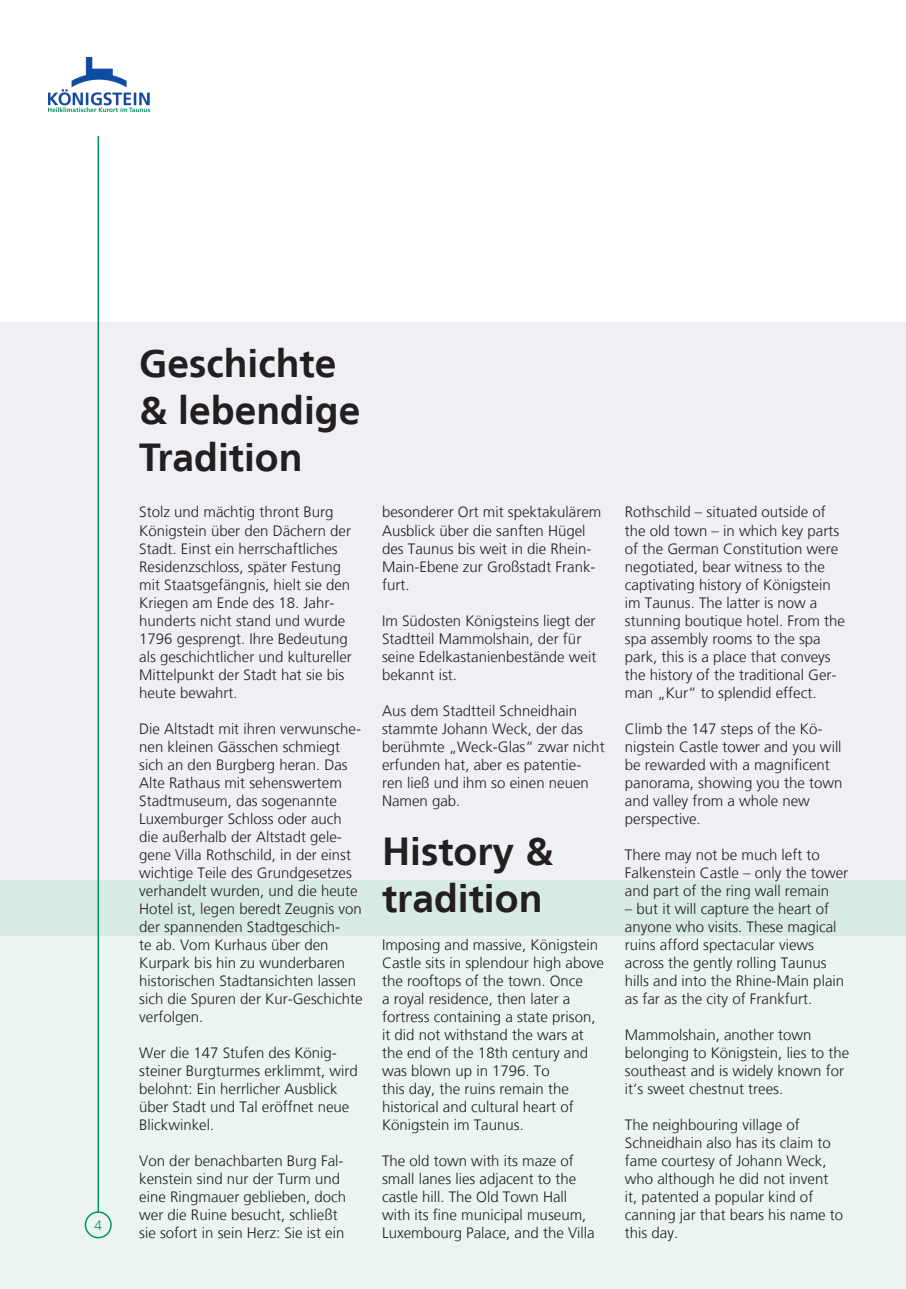
<style>
.page{position:relative;width:906px;height:1289px;background:#fff}
.page>*{position:absolute;margin:0;border:0;box-sizing:border-box;transform-origin:0 0}
.t1{font:700 39px/46.8px "Frutiger LT";color:#231f20}
.t2{font:300 15px/18px "Frutiger LT";color:#231f20}
.t3{font:300 13.5px "Frutiger LT";color:#009864}
</style>
<div class="page">
<div style="left:0;top:935px;width:906px;height:353px;background:#ebf4f1"></div>
<div style="left:0;top:879px;width:906px;height:56px;background:#d8eae6"></div>
<div style="left:0;top:322px;width:906px;height:557px;background:#eff0f4"></div>
<hr style="left:97px;top:136px;width:2px;height:1076px;background:#009864">
<div style="left:85px;top:1211px;width:27px;height:27px;border:2px solid #009864;border-radius:50%"></div>
<img style="left:48px;top:57px;width:102px;height:55px">
<p class="t3" style="left:94px;top:1217px;width:9px">4</p>
<h1 class="t1" style="left:139px;top:340px;width:223px">Geschichte &amp; lebendige<br>Tradition</h1>
<p class="t2" style="left:139px;top:503px;width:214px">Stolz und mächtig thront Burg<br>Königstein über den Dächern der<br>Stadt. Einst ein herrschaftliches<br>Residenzschloss, später Festung mit Staatsgefängnis, hielt sie den<br>Kriegen am Ende des 18. Jahr&shy;hunderts nicht stand und wurde<br>1796 gesprengt. Ihre Bedeutung als geschichtlicher und kultureller<br>Mittelpunkt der Stadt hat sie bis heute bewahrt.</p>
<p class="t2" style="left:139px;top:719px;width:225px">Die Altstadt mit ihren verwunsche&shy;nen kleinen Gässchen schmiegt sich an den Burgberg heran. Das<br>Alte Rathaus mit sehenswertem<br>Stadtmuseum, das sogenannte<br>Luxemburger Schloss oder auch die außerhalb der Altstadt gele&shy;gene Villa Rothschild, in der einst wichtige Teile des Grundgesetzes verhandelt wurden, und die heute<br>Hotel ist, legen beredt Zeugnis von der spannenden Stadtgeschich-<br>te ab. Vom Kurhaus über den<br>Kurpark bis hin zu wunderbaren historischen Stadtansichten lassen sich die Spuren der Kur-Geschichte verfolgen.</p>
<p class="t2" style="left:139px;top:1043px;width:220px">Wer die 147 Stufen des König&shy;steiner Burgturmes erklimmt, wird belohnt: Ein herrlicher Ausblick über Stadt und Tal eröffnet neue<br>Blickwinkel.</p>
<p class="t2" style="left:139px;top:1151px;width:208px">Von der benachbarten Burg Fal&shy;kenstein sind nur der Turm und eine Ringmauer geblieben, doch wer die Ruine besucht, schließt sie sofort in sein Herz: Sie ist ein</p>
<p class="t2" style="left:382px;top:503px;width:221px">besonderer Ort mit spektakulärem<br>Ausblick über die sanften Hügel des Taunus bis weit in die Rhein-<br>Main-Ebene zur Großstadt Frank&shy;furt.</p>
<p class="t2" style="left:382px;top:611px;width:216px">Im Südosten Königsteins liegt der<br>Stadtteil Mammolshain, der für seine Edelkastanienbestände weit bekannt ist.</p>
<p class="t2" style="left:382px;top:701px;width:224px">Aus dem Stadtteil Schneidhain stammte Johann Weck, der das berühmte „Weck-Glas“ zwar nicht erfunden hat, aber es patentie&shy;ren ließ und ihm so einen neuen<br>Namen gab.</p>
<h1 class="t1" style="left:382px;top:828px;width:173px">History &amp; tradition</h1>
<p class="t2" style="left:382px;top:935px;width:223px">Imposing and massive, Königstein<br>Castle sits in splendour high above the rooftops of the town. Once<br>a royal residence, then later a fortress containing a state prison, it did not withstand the wars at the end of the 18th century and was blown up in 1796. To<br>this day, the ruins remain the historical and cultural heart of<br>Königstein im Taunus.</p>
<p class="t2" style="left:382px;top:1151px;width:214px">The old town with its maze of small lanes lies adjacent to the castle hill. The Old Town Hall with its fine municipal museum,<br>Luxembourg Palace, and the Villa</p>
<p class="t2" style="left:625px;top:503px;width:222px">Rothschild – situated outside of the old town – in which key parts of the German Constitution were negotiated, bear witness to the captivating history of Königstein im Taunus. The latter is now a stunning boutique hotel. From the spa assembly rooms to the spa park, this is a place that conveys the history of the traditional Ger&shy;man „Kur“ to splendid effect.</p>
<p class="t2" style="left:625px;top:719px;width:219px">Climb the 147 steps of the Kö&shy;nigstein Castle tower and you will be rewarded with a magnificent panorama, showing you the town and valley from a whole new perspective.</p>
<p class="t2" style="left:625px;top:845px;width:225px">There may not be much left to<br>Falkenstein Castle – only the tower and part of the ring wall remain</p>
<p class="t2" style="left:625px;top:899px;width:221px">– but it will capture the heart of anyone who visits. These magical ruins afford spectacular views across the gently rolling Taunus hills and into the Rhine-Main plain as far as the city of Frankfurt.</p>
<p class="t2" style="left:625px;top:1025px;width:226px">Mammolshain, another town belonging to Königstein, lies to the southeast and is widely known for it‘s sweet chestnut trees.</p>
<p class="t2" style="left:625px;top:1115px;width:220px">The neighbouring village of<br>Schneidhain also has its claim to fame courtesy of Johann Weck, who although he did not invent it, patented a popular kind of canning jar that bears his name to this day.</p>
</div>
